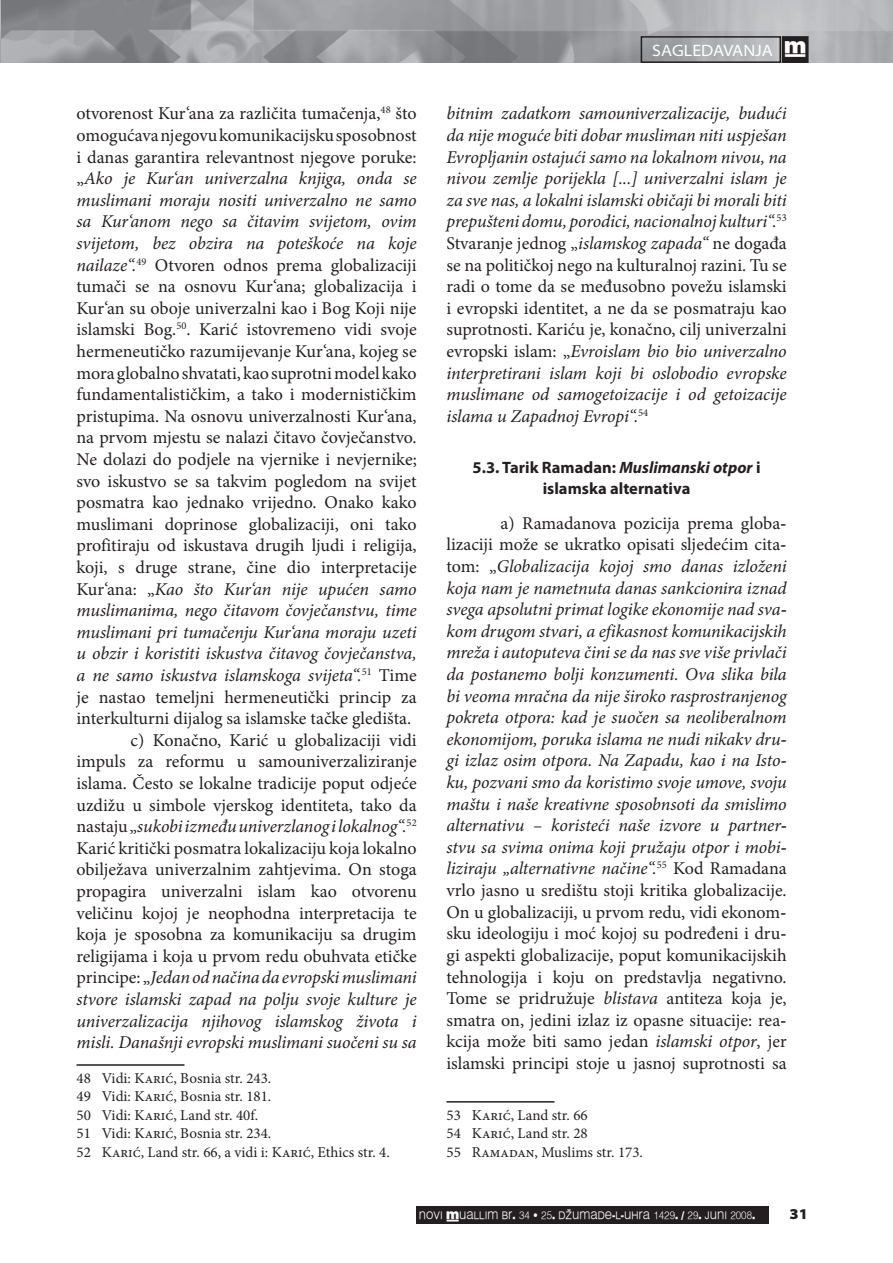
<style>
.page{position:relative;width:893px;height:1263px;background:#fff}
.page>*{position:absolute;margin:0;border:0;box-sizing:border-box;transform-origin:0 0}
.t1{font:italic 18px/21.6px "Minion Pro";letter-spacing:-.01em;color:#231f20;text-align:justify}
.t2{font:18px "Minion Pro";color:#231f20}
.t3{font:700 16.5px/21.5px "Myriad Pro";color:#231f20;text-align:center}
.t4{font:semi-expanded 16.5px "Myriad Pro";color:#fff}
.t5{font:15px/18.5px "Minion Pro";color:#231f20}
.t6{font:900 semi-expanded 15px "Myriad Pro";color:#231f20}
.t7{font:10.8px "Muallim";color:#f9f9f9;scale:.91 1}
.s1{font-style:normal}
.s2{font-style:italic}
.s3{font-family:"Muallim";font-stretch:normal}
</style>
<div class="page">
<img style="left:0;top:0;width:893px;height:62px">
<div style="left:641px;top:36px;width:140px;height:27px;border:2px solid #231f20"></div>
<div style="left:783px;top:37px;width:25px;height:25px;background:#231f20"></div>
<div style="left:782px;top:36px;width:27px;height:27px;border:2px solid #231f20"></div>
<div style="left:417px;top:1205px;width:352px;height:18px;background:#231f20"></div>
<hr style="left:76px;top:1064px;width:108px;height:2px;background:#231f20">
<hr style="left:446px;top:1101px;width:108px;height:1px;background:#231f20">
<p class="t2" style="left:76px;top:102px;width:342px">otvorenost Kur‘ana za različita tumačenja,<sup>48</sup> što</p>
<p class="t2" style="left:76px;top:123px;width:342px">omogućava njegovu komunikacijsku sposobnost</p>
<p class="t2" style="left:76px;top:145px;width:342px">i danas garantira relevantnost njegove poruke:</p>
<p class="t1" style="left:76px;top:168px;width:342px"><span class="s1">„</span>Ako je Kur‘an univerzalna knjiga, onda se</p>
<p class="t1" style="left:76px;top:189px;width:342px">muslimani moraju nositi univerzalno ne samo</p>
<p class="t1" style="left:76px;top:211px;width:342px">sa Kur‘anom nego sa čitavim svijetom, ovim</p>
<p class="t1" style="left:76px;top:232px;width:342px">svijetom, bez obzira na poteškoće na koje</p>
<p class="t2" style="left:76px;top:253px;width:342px"><span class="s2">nailaze“.</span><sup>49</sup> Otvoren odnos prema globalizaciji</p>
<p class="t2" style="left:76px;top:274px;width:342px">tumači se na osnovu Kur‘ana; globalizacija i</p>
<p class="t2" style="left:76px;top:296px;width:342px">Kur‘an su oboje univerzalni kao i Bog Koji nije</p>
<p class="t2" style="left:76px;top:318px;width:342px">islamski Bog.<sup>50</sup>. Karić istovremeno vidi svoje</p>
<p class="t2" style="left:76px;top:339px;width:342px">hermeneutičko razumijevanje Kur‘ana, kojeg se</p>
<p class="t2" style="left:76px;top:361px;width:342px">mora globalno shvatati, kao suprotni model kako</p>
<p class="t2" style="left:76px;top:382px;width:342px">fundamentalističkim, a tako i modernističkim</p>
<p class="t2" style="left:76px;top:404px;width:342px">pristupima. Na osnovu univerzalnosti Kur‘ana,</p>
<p class="t2" style="left:76px;top:426px;width:342px">na prvom mjestu se nalazi čitavo čovječanstvo.</p>
<p class="t2" style="left:76px;top:447px;width:342px">Ne dolazi do podjele na vjernike i nevjernike;</p>
<p class="t2" style="left:76px;top:469px;width:342px">svo iskustvo se sa takvim pogledom na svijet</p>
<p class="t2" style="left:76px;top:490px;width:342px">posmatra kao jednako vrijedno. Onako kako</p>
<p class="t2" style="left:76px;top:512px;width:342px">muslimani doprinose globalizaciji, oni tako</p>
<p class="t2" style="left:76px;top:534px;width:342px">profitiraju od iskustava drugih ljudi i religija,</p>
<p class="t2" style="left:76px;top:555px;width:342px">koji, s druge strane, čine dio interpretacije</p>
<p class="t1" style="left:76px;top:578px;width:342px"><span class="s1">Kur‘ana: „</span>Kao što Kur‘an nije upućen samo</p>
<p class="t1" style="left:76px;top:600px;width:342px">muslimanima, nego čitavom čovječanstvu, time</p>
<p class="t1" style="left:76px;top:621px;width:342px">muslimani pri tumačenju Kur‘ana moraju uzeti</p>
<p class="t1" style="left:76px;top:643px;width:342px">u obzir i koristiti iskustva čitavog čovječanstva,</p>
<p class="t1" style="left:76px;top:664px;width:342px">a ne samo iskustva islamskoga svijeta“.<sup>51</sup> <span class="s1">Time</span></p>
<p class="t2" style="left:76px;top:685px;width:342px">je nastao temeljni hermeneutički princip za</p>
<p class="t2" style="left:76px;top:706px;width:336px">interkulturni dijalog sa islamske tačke gledišta.</p>
<p class="t2" style="left:130px;top:728px;width:288px">c) Konačno, Karić u globalizaciji vidi</p>
<p class="t2" style="left:76px;top:750px;width:342px">impuls za reformu u samouniverzaliziranje</p>
<p class="t2" style="left:76px;top:771px;width:342px">islama. Često se lokalne tradicije poput odjeće</p>
<p class="t2" style="left:76px;top:793px;width:342px">uzdižu u simbole vjerskog identiteta, tako da</p>
<p class="t1" style="left:76px;top:816px;width:342px"><span class="s1">nastaju „</span>sukobi izmeđuuniverzlanog i lokalnog“.<sup>52</sup></p>
<p class="t2" style="left:76px;top:836px;width:342px">Karić kritički posmatra lokalizaciju koja lokalno</p>
<p class="t2" style="left:76px;top:858px;width:342px">obilježava univerzalnim zahtjevima. On stoga</p>
<p class="t2" style="left:76px;top:879px;width:342px">propagira univerzalni islam kao otvorenu</p>
<p class="t2" style="left:76px;top:901px;width:342px">veličinu kojoj je neophodna interpretacija te</p>
<p class="t2" style="left:76px;top:922px;width:342px">koja je sposobna za komunikaciju sa drugim</p>
<p class="t2" style="left:76px;top:944px;width:342px">religijama i koja u prvom redu obuhvata etičke</p>
<p class="t1" style="left:76px;top:967px;width:342px"><span class="s1">principe: „</span>Jedan od načina da evropski muslimani</p>
<p class="t1" style="left:76px;top:988px;width:342px">stvore islamski zapad na polju svoje kulture je</p>
<p class="t1" style="left:76px;top:1010px;width:342px">univerzalizacija njihovog islamskog života i</p>
<p class="t1" style="left:76px;top:1032px;width:342px">misli. Današnji evropski muslimani suočeni su sa</p>
<p class="t5" style="left:76px;top:1069px;width:315px">48 Vidi: Karić, Bosnia str. 243.<br>49 Vidi: Karić, Bosnia str. 181.<br>50 Vidi: Karić, Land str. 40f.<br>51 Vidi: Karić, Bosnia str. 234.<br>52 Karić, Land str. 66, a vidi i: Karić, Ethics str. 4.</p>
<p class="t4" style="left:652px;top:41px;width:156px">SAGLEDAVANJA <span class="s3">†</span></p>
<p class="t1" style="left:446px;top:103px;width:342px">bitnim zadatkom samouniverzalizacije, budući da nije moguće biti dobar musliman niti uspješan Evropljanin ostajući samo na lokalnom nivou, na nivou zemlje porijekla [...] univerzalni islam je za sve nas, a lokalni islamski običaji bi morali biti prepušteni domu, porodici, nacionalnoj kulturi“.<sup>53<br></sup><span class="s1">Stvaranje jednog „</span>islamskog zapada“ <span class="s1">ne događa se na političkoj nego na kulturalnoj razini. Tu se radi o tome da se međusobno povežu islamski i evropski identitet, a ne da se posmatraju kao suprotnosti. Kariću je, konačno, cilj univerzalni evropski islam: „</span>Evroislam bio bio univerzalno interpretirani islam koji bi oslobodio evropske muslimane od samogetoizacije i od getoizacije islama u Zapadnoj Evropi“.<sup>54</sup></p>
<p class="t3" style="left:473px;top:456px;width:289px">5.3. Tarik Ramadan: <span class="s2">Muslimanski otpor</span> i islamska alternativa</p>
<p class="t1" style="left:446px;top:512px;width:342px;text-indent:54px"><span class="s1">a) Ramadanova pozicija prema global lizaciji može se ukratko opisati sljedećim citat tom: „</span>Globalizacija kojoj smo danas izloženi koja nam je nametnuta danas sankcionira iznad svega apsolutni primat logike ekonomije nad svak kom drugom stvari, a efikasnost komunikacijskih mreža i autoputeva čini se da nas sve više privlači da postanemo bolji konzumenti. Ova slika bila bi veoma mračna da nije široko rasprostranjenog pokreta otpora: kad je suočen sa neoliberalnom ekonomijom, poruka islama ne nudi nikakv drug gi izlaz osim otpora. Na Zapadu, kao i na Istok ku, pozvani smo da koristimo svoje umove, svoju maštu i naše kreativne sposobnsoti da smislimo alternativu – koristeći naše izvore u partners stvu sa svima onima koji pružaju otpor i mobil liziraju „alternativne načine“.<sup>55</sup> <span class="s1">Kod Ramadana vrlo jasno u središtu stoji kritika globalizacije.<br>On u globalizaciji, u prvom redu, vidi ekonoms sku ideologiju i moć kojoj su podređeni i drug gi aspekti globalizacije, poput komunikacijskih tehnologija i koju on predstavlja negativno.<br>Tome se pridružuje</span> blistava <span class="s1">antiteza koja je, smatra on, jedini izlaz iz opasne situacije: reak kcija može biti samo jedan</span> islamski otpor<span class="s1">, jer islamski principi stoje u jasnoj suprotnosti sa</span></p>
<p class="t5" style="left:446px;top:1106px;width:198px">53 Karić, Land str. 66<br>54 Karić, Land str. 28<br>55 Ramadan, Muslims str. 173.</p>
<p class="t7" style="left:419px;top:1208px;width:371px">NOVI †UALLIM BR. 34 • 25. DŽUMADE-L-UHRA 1429. / 29. JUNI 2008.</p>
<p class="t6" style="left:789px;top:1206px;width:20px">31</p>
</div>
